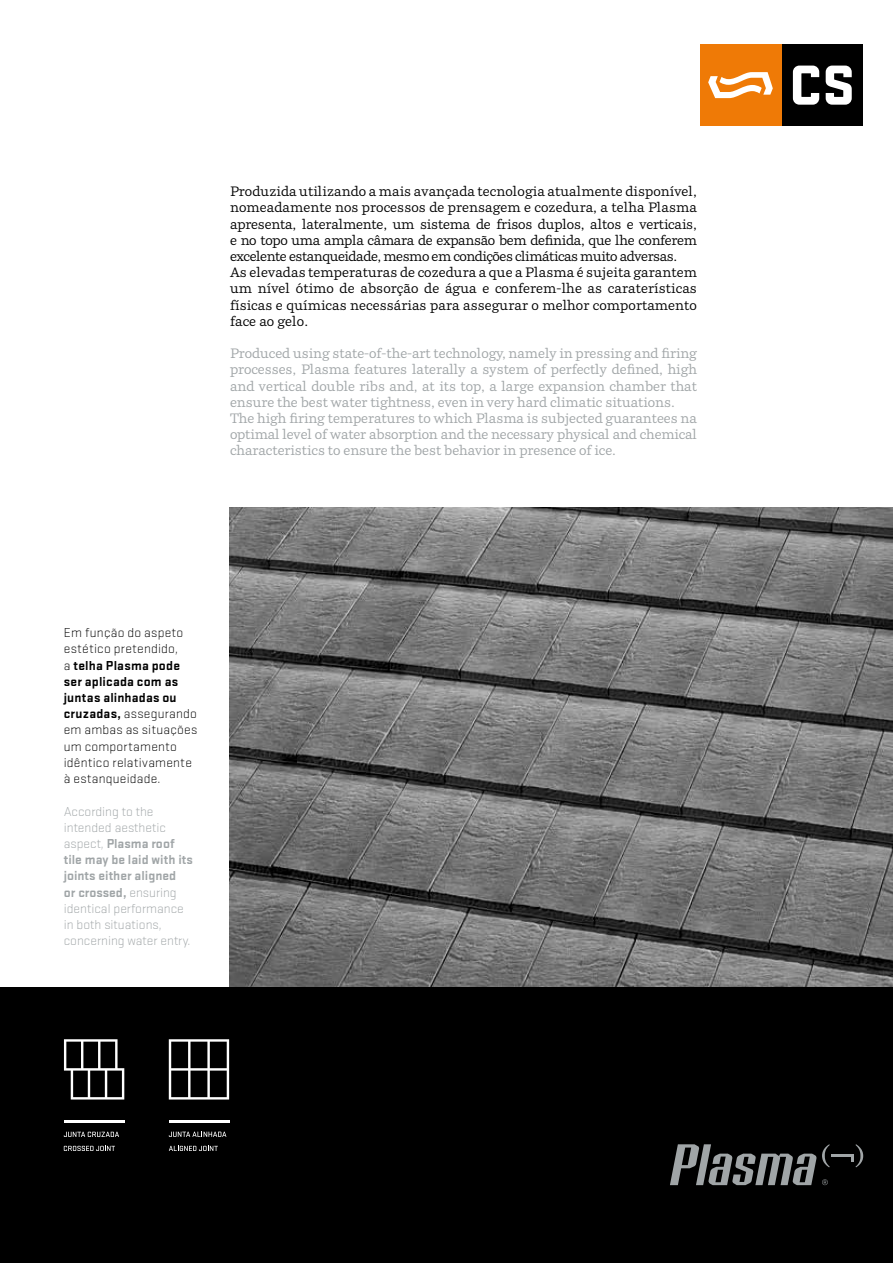
<style>
.page{position:relative;width:893px;height:1263px;background:#fff}
.page>*{position:absolute;margin:0;border:0;box-sizing:border-box;transform-origin:0 0}
.t1{font:13.5px/16.2px "Parry";letter-spacing:.01em;color:#000}
.t2{font:13.5px/16.2px "Parry";color:#a0a5a7}
.t3{font:300 13.5px/16.2px "Stratum 2";letter-spacing:.015em;color:#000}
.t4{font:300 13.5px/16.2px "Stratum 2";color:#a0a5a7}
.s1{font-weight:700}
</style>
<div class="page">
<div style="left:781px;top:44px;width:82px;height:82px;background:#000"></div>
<svg style="left:793px;top:66px;width:26px;height:39px"></svg>
<svg style="left:826px;top:66px;width:26px;height:39px"></svg>
<div style="left:700px;top:44px;width:81px;height:82px;background:#ef7a06"></div>
<svg style="left:708px;top:72px;width:65px;height:26px"></svg>
<img style="left:230px;top:508px;width:663px;height:479px">
<div style="left:0;top:987px;width:893px;height:276px;background:#000"></div>
<svg style="left:670px;top:1144px;width:160px;height:41px"></svg>
<hr style="left:831px;top:1154px;width:22px;height:2px;background:#a0a5a7">
<svg style="left:851px;top:1144px;width:12px;height:23px"></svg>
<svg style="left:64px;top:1146px;width:51px;height:5px"></svg>
<svg style="left:64px;top:1039px;width:60px;height:60px"></svg>
<hr style="left:64px;top:1121px;width:60px;height:2px;background:#fff">
<svg style="left:64px;top:1132px;width:55px;height:5px"></svg>
<svg style="left:169px;top:1146px;width:49px;height:5px"></svg>
<hr style="left:169px;top:1121px;width:61px;height:2px;background:#fff">
<svg style="left:169px;top:1039px;width:60px;height:60px"></svg>
<svg style="left:169px;top:1132px;width:57px;height:5px"></svg>
<p class="t1" style="left:230px;top:183px;width:468px">Produzida utilizando a mais avançada tecnologia atualmente disponível, nomeadamente nos processos de prensagem e cozedura, a telha Plasma apresenta, lateralmente, um sistema de frisos duplos, altos e verticais, e no topo uma ampla câmara de expansão bem definida, que lhe conferem excelente estanqueidade, mesmo em condições climáticas muito adversas.<br>As elevadas temperaturas de cozedura a que a Plasma é sujeita garantem um nível ótimo de absorção de água e conferem-lhe as caraterísticas físicas e químicas necessárias para assegurar o melhor comportamento face ao gelo.</p>
<p class="t2" style="left:230px;top:345px;width:468px">Produced using state-of-the-art technology, namely in pressing and firing processes, Plasma features laterally a system of perfectly defined, high and vertical double ribs and, at its top, a large expansion chamber that ensure the best water tightness, even in very hard climatic situations.<br>The high firing temperatures to which Plasma is subjected guarantees na optimal level of water absorption and the necessary physical and chemical characteristics to ensure the best behavior in presence of ice.</p>
<p class="t3" style="left:64px;top:625px;width:135px">Em função do aspeto estético pretendido,<br>a <span class="s1">telha Plasma pode ser aplicada com as juntas alinhadas ou cruzadas,</span> assegurando em ambas as situações um comportamento idêntico relativamente à estanqueidade.</p>
<p class="t4" style="left:64px;top:803px;width:131px">According to the intended aesthetic aspect, <span class="s1">Plasma roof tile may be laid with its joints either aligned<br>or crossed,</span> ensuring identical performance in both situations, concerning water entry.</p>
</div>
